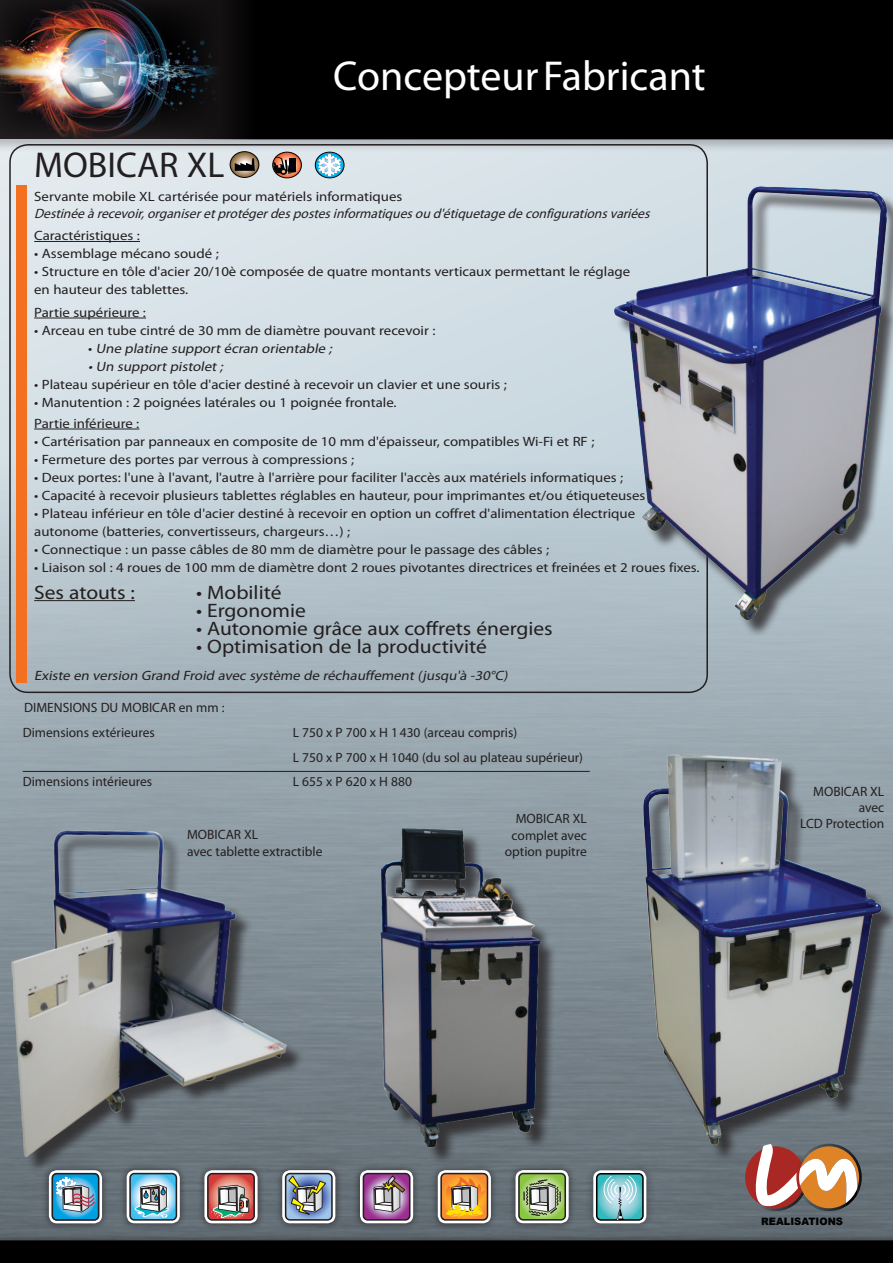
<style>
.page{position:relative;width:893px;height:1263px;background:#fff}
.page>*{position:absolute;margin:0;border:0;box-sizing:border-box;transform-origin:0 0}
.t1{font:42px "Myriad Pro";color:#fff}
.t2{font:36px "Myriad Pro";color:#231f20}
.t3{font:19.5px "Myriad Pro";color:#231f20;scale:1.1 1}
.t4{font:13.5px/18px "Myriad Pro";color:#231f20;scale:1.1 1}
.t5{font:13.5px/16.2px "Myriad Pro";color:#231f20}
.t6{font:italic 13.5px "Myriad Pro";color:#231f20;scale:1.1 1}
.t7{font:italic 13.5px "Myriad Pro";color:#231f20}
.t8{font:900 10.2px "Arial";color:#010203}
.s1{font-style:normal}
</style>
<div class="page">
<div style="left:0;top:0;width:893px;height:1240px;background:#d5e0e7"></div>
<img style="left:0;top:463px;width:893px;height:770px">
<div style="left:0;top:0;width:893px;height:153px;background:#231f20;opacity:.25"></div>
<div style="left:0;top:1233px;width:893px;height:30px;background:#576067"></div>
<img style="left:0;top:0;width:149px;height:139px">
<svg style="left:149px;top:0;width:744px;height:139px;background:#020203"></svg>
<div style="left:0;top:1240px;width:893px;height:23px;background:#000"></div>
<svg style="left:743px;top:1162px;width:119px;height:49px;background:#be8f7d"></svg>
<div style="left:42px;top:1163px;width:67px;height:67px;background:#231f20;opacity:.75"></div>
<div style="left:49px;top:1170px;width:53px;height:53px;background:#fff;border-radius:8px"></div>
<svg style="left:51px;top:1174px;width:49px;height:47px;background:#609bba"></svg>
<div style="left:119px;top:1163px;width:68px;height:67px;background:#231f20;opacity:.75"></div>
<div style="left:127px;top:1170px;width:53px;height:53px;background:#fff;border-radius:8px"></div>
<svg style="left:127px;top:1174px;width:51px;height:47px;background:#85b2c4"></svg>
<div style="left:275px;top:1163px;width:67px;height:67px;background:#231f20;opacity:.75"></div>
<div style="left:282px;top:1170px;width:53px;height:53px;background:#fff;border-radius:8px"></div>
<svg style="left:284px;top:1172px;width:49px;height:49px;background:#8896a1"></svg>
<div style="left:353px;top:1163px;width:67px;height:67px;background:#231f20;opacity:.75"></div>
<div style="left:360px;top:1170px;width:53px;height:53px;background:#fff;border-radius:8px"></div>
<svg style="left:362px;top:1172px;width:49px;height:49px;background:#9a7195"></svg>
<div style="left:430px;top:1163px;width:68px;height:67px;background:#231f20;opacity:.75"></div>
<div style="left:438px;top:1170px;width:53px;height:53px;background:#fff;border-radius:8px"></div>
<svg style="left:440px;top:1172px;width:49px;height:49px;background:#ca9651"></svg>
<div style="left:508px;top:1163px;width:68px;height:67px;background:#231f20;opacity:.75"></div>
<div style="left:515px;top:1170px;width:54px;height:53px;background:#fff;border-radius:8px"></div>
<svg style="left:517px;top:1172px;width:50px;height:49px;background:#91a775"></svg>
<div style="left:584px;top:1161px;width:72px;height:71px;background:#231f20;opacity:.5"></div>
<div style="left:593px;top:1170px;width:53px;height:53px;background:#fff;border-radius:8px"></div>
<svg style="left:595px;top:1172px;width:49px;height:49px;background:#7bb6bc"></svg>
<hr style="left:34px;top:241px;width:106px;height:1px;background:#231f20">
<hr style="left:34px;top:318px;width:112px;height:1px;background:#231f20">
<hr style="left:34px;top:429px;width:105px;height:1px;background:#231f20">
<hr style="left:34px;top:600px;width:101px;height:1px;background:#231f20">
<div style="left:16px;top:185px;width:11px;height:497px;background:#f37021"></div>
<hr style="left:23px;top:771px;width:567px;height:1px;background:#231f20">
<div style="left:197px;top:1163px;width:68px;height:67px;background:#231f20;opacity:.75"></div>
<div style="left:204px;top:1170px;width:54px;height:53px;background:#fff;border-radius:8px"></div>
<svg style="left:204px;top:1174px;width:52px;height:47px;background:#b07e77"></svg>
<div style="left:230px;top:151px;width:29px;height:27px;border:1px solid #010203;border-radius:50%"></div>
<svg style="left:230px;top:152px;width:29px;height:25px"></svg>
<div style="left:272px;top:152px;width:30px;height:26px;border:1px solid #010203;border-radius:50%"></div>
<svg style="left:273px;top:152px;width:28px;height:26px"></svg>
<svg style="left:315px;top:152px;width:29px;height:26px"></svg>
<img style="left:610px;top:171px;width:283px;height:467px">
<div style="left:646px;top:757px;width:247px;height:405px;background:#231f20;opacity:.75"></div>
<img style="left:636px;top:742px;width:257px;height:408px">
<div style="left:384px;top:830px;width:174px;height:335px;background:#68727a"></div>
<img style="left:376px;top:814px;width:198px;height:339px">
<div style="left:15px;top:833px;width:290px;height:341px;background:#231f20;opacity:.75"></div>
<img style="left:6px;top:809px;width:287px;height:354px">
<h1 class="t1" style="left:349px;top:49px;width:378px">Concepteur Fabricant</h1>
<h1 class="t1" style="left:333px;top:50px;width:374px">Concepteur Fabricant</h1>
<h2 class="t2" style="left:34px;top:142px;width:192px">MOBICAR XL</h2>
<p class="t4" style="left:34px;top:188px;width:336px">Servante mobile XL cartérisée pour matériels informatiques</p>
<p class="t7" style="left:34px;top:205px;width:621px">Destinéeàrecevoir,organiseretprotégerdespostesinformatiquesoud'étiquetagedeconfigurationsvariées</p>
<p class="t4" style="left:34px;top:226px;width:98px">Caractéristiques :</p>
<p class="t4" style="left:34px;top:244px;width:169px">• Assemblage mécano soudé ;</p>
<p class="t4" style="left:34px;top:262px;width:543px">• Structure en tôle d'acier 20/10è composée de quatre montants verticaux permettant le réglage en hauteur des tablettes.</p>
<p class="t4" style="left:34px;top:303px;width:103px">Partie supérieure :</p>
<p class="t4" style="left:34px;top:321px;width:366px">• Arceau en tube cintré de 30 mm de diamètre pouvant recevoir :</p>
<p class="t6" style="left:88px;top:340px;width:226px"><span class="s1">•</span> Une platine supportécran orientable ;</p>
<p class="t6" style="left:88px;top:358px;width:127px">•Un supportpistolet;</p>
<p class="t4" style="left:34px;top:375px;width:431px">• Plateau supérieur en tôle d'acier destiné à recevoir un clavier et une souris ;</p>
<p class="t4" style="left:34px;top:391px;width:331px;line-height:21px">• Manutention : 2 poignées latérales ou 1 poignée frontale.<br>Partie inférieure :</p>
<p class="t4" style="left:34px;top:432px;width:511px">• Cartérisation par panneaux en composite de 10 mm d'épaisseur, compatibles Wi-Fi et RF ;</p>
<p class="t4" style="left:34px;top:450px;width:292px">• Fermeture des portes par verrous à compressions ;</p>
<p class="t4" style="left:34px;top:468px;width:537px">• Deux portes: l'une à l'avant, l'autre à l'arrière pour faciliter l'accès aux matériels informatiques ;</p>
<p class="t4" style="left:34px;top:486px;width:563px">• Capacité à recevoir plusieurs tablettes réglables en hauteur, pour imprimantes et/ou étiqueteuses ;</p>
<p class="t4" style="left:34px;top:504px;width:548px">• Plateau inférieur en tôle d'acier destiné à recevoir en option un coffret d'alimentation électrique autonome (batteries, convertisseurs, chargeurs…) ;</p>
<p class="t4" style="left:34px;top:540px;width:470px">• Connectique : un passe câbles de 80 mm de diamètre pour le passage des câbles ;</p>
<p class="t4" style="left:34px;top:558px;width:606px">• Liaison sol : 4 roues de 100 mm de diamètre dont 2 roues pivotantes directrices et freinées et 2 roues fixes.</p>
<h3 class="t3" style="left:34px;top:580px;width:93px">Ses atouts :</h3>
<h3 class="t3" style="left:196px;top:580px;width:79px">• Mobilité</h3>
<h3 class="t3" style="left:196px;top:598px;width:101px">• Ergonomie</h3>
<h3 class="t3" style="left:196px;top:616px;width:326px">• Autonomie grâce aux coffrets énergies</h3>
<h3 class="t3" style="left:196px;top:634px;width:266px">• Optimisation de la productivité</h3>
<p class="t6" style="left:34px;top:667px;width:435px">Existe en version Grand Froid avec système de réchauffement(jusqu'à -30°C)</p>
<p class="t5" style="left:23px;top:695px;width:203px;line-height:24.8px">DIMENSIONS DU MOBICAR en mm :<br>Dimensions extérieures</p>
<p class="t5" style="left:293px;top:720px;width:292px;line-height:24.8px">L 750 x P 700 x H 1430 (arceau compris)<br>L 750 x P 700 x H 1040 (du sol au plateau supérieur)</p>
<p class="t5" style="left:23px;top:774px;width:131px">Dimensions intérieures</p>
<p class="t5" style="left:293px;top:774px;width:121px">L 655 x P 620 x H 880</p>
<p class="t5" style="left:187px;top:826px;width:137px">MOBICAR XL<br>avec tablette extractible</p>
<p class="t5" style="left:516px;top:810px;width:73px">MOBICAR XL</p>
<p class="t5" style="left:505px;top:827px;width:83px;text-align:center">complet avec option pupitre</p>
<p class="t5" style="left:813px;top:783px;width:73px;text-align:right">MOBICAR XL avec</p>
<p class="t5" style="left:800px;top:815px;width:86px">LCD Protection</p>
<p class="t8" style="left:761px;top:1215px;width:83px">REALISATIONS</p>
</div>
